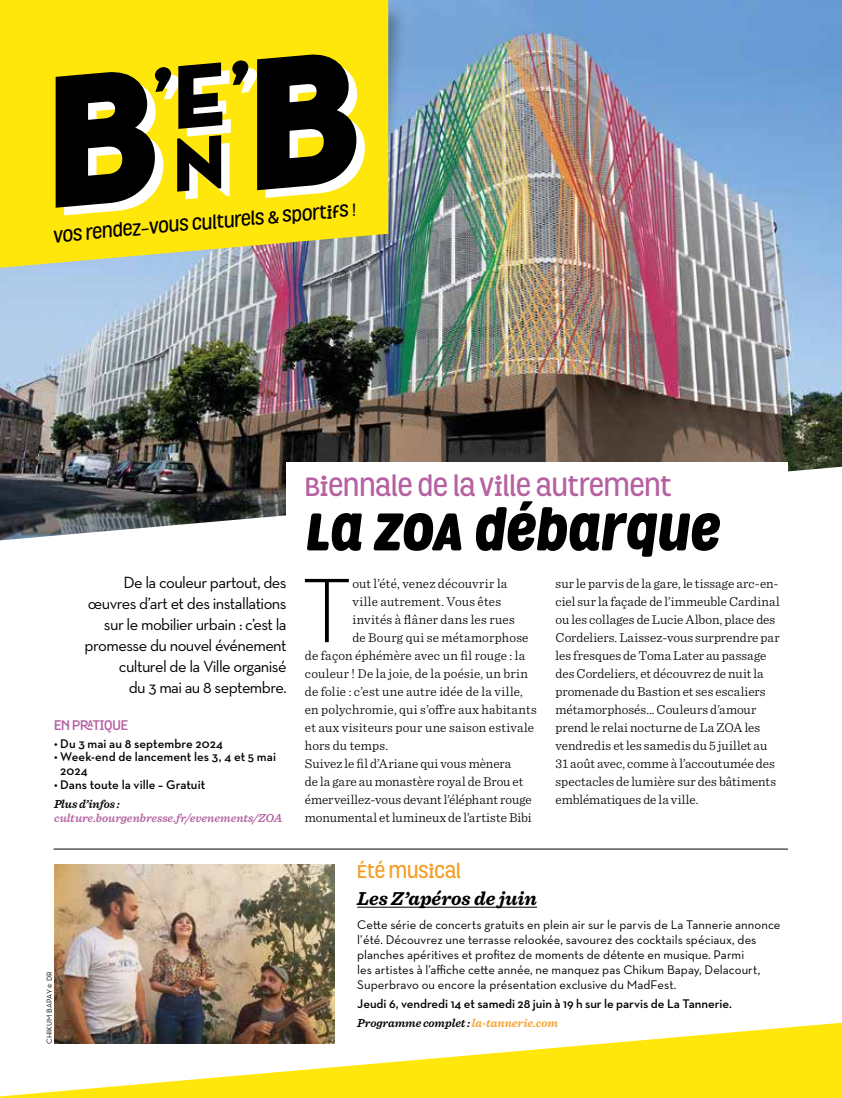
<style>
.page{position:relative;width:842px;height:1098px;background:#fff}
.page>*{position:absolute;margin:0;border:0;box-sizing:border-box;transform-origin:0 0}
.t1{font:300 92.85px "Neutraface Text";color:#000}
.t2{font:italic 900 51px "Grota Rounded";letter-spacing:.02em;color:#000}
.t3{font:700 25.5px "Grota Rounded";color:#b561a2}
.t4{font:italic 700 19.5px "Sentinel";color:#000}
.t5{font:700 18px "Grota Rounded";color:#f59e24}
.t6{font:700 16.8px "Grota Rounded";color:#000}
.t7{font:16.5px/21px "Neutraface Text";letter-spacing:-.035em;color:#000;text-align:right}
.t8{font:300 13.5px/18px "Sentinel";letter-spacing:.005em;color:#000}
.t9{font:700 13.5px "Grota Rounded";letter-spacing:-.01em;color:#b561a2}
.t10{font:12.75px/15px "Neutraface Text";letter-spacing:.005em;color:#000}
.t11{font:600 12.75px/13.8px "Neutraface Text";color:#000}
.t12{font:italic 600 12px "Sentinel";letter-spacing:-.005em;color:#000}
.t13{font:italic 600 12px "Sentinel";letter-spacing:-.005em;color:#b561a2}
.t14{font:7.5px "Neutraface Text";letter-spacing:.02em;color:#000}
.s1{color:#f59e24}
</style>
<div class="page">
<img style="left:0;top:0;width:842px;height:540px">
<hr style="left:54px;top:848px;width:734px;height:1px;background:#000">
<div style="left:287px;top:462px;width:501px;height:130px;background:#fff"></div>
<hr style="left:357px;top:906px;width:180px;height:1px;background:#000">
<img style="left:54px;top:864px;width:281px;height:158px">
<div style="left:291px;top:0;width:119px;height:165px;background:#000;opacity:.33"></div>
<svg style="left:0;top:0;width:388px;height:268px;background:#e9d730"></svg>
<svg style="left:52px;top:0;width:336px;height:219px;background:#a99c1e"></svg>
<svg style="left:0;top:1022px;width:842px;height:75px"></svg>
<p class="t6" style="left:52px;top:223px;width:305px;rotate:-5deg">VOS RENDEZ-VOUS CULTURELS &amp; SPORTIFS !</p>
<p class="t7" style="left:85px;top:571px;width:203px">De la couleur partout, des œuvres d’art et des installations sur le mobilier urbain : c’est la promesse du nouvel événement culturel de la Ville organisé<br>du 3 mai au 8 septembre.</p>
<p class="t9" style="left:54px;top:714px;width:76px">EN PRATIQUE</p>
<p class="t11" style="left:54px;top:736px;width:171px">• Du 3 mai au 8 septembre 2024</p>
<p class="t11" style="left:60px;top:749px;width:217px;text-indent:-6px">• Week-end de lancement les 3, 4 et 5 mai<br>2024</p>
<p class="t11" style="left:54px;top:777px;width:153px">• Dans toute la ville – Gratuit</p>
<p class="t12" style="left:54px;top:794px;width:67px">Plus d’infos :</p>
<p class="t13" style="left:54px;top:808px;width:230px">culture.bourgenbresse.fr/evenements/ZOA</p>
<p class="t14" style="left:45px;top:1043px;width:74px;rotate:-90deg">CHIKUM BAPAY © DR</p>
<h3 class="t3" style="left:305px;top:467px;width:369px">BIENNALE DE LA VILLE AUTREMENT</h3>
<h2 class="t2" style="left:305px;top:491px;width:415px">LA ZOA DÉBARQUE</h2>
<h1 class="t1" style="left:302px;top:551px;width:52px">T</h1>
<p class="t8" style="left:352px;top:573px;width:157px">out l’été, venez découvrir la</p>
<p class="t8" style="left:352px;top:591px;width:150px">ville autrement. Vous êtes</p>
<p class="t8" style="left:352px;top:609px;width:164px">invités à flâner dans les rues</p>
<p class="t8" style="left:352px;top:627px;width:178px">de Bourg qui se métamorphose</p>
<p class="t8" style="left:305px;top:645px;width:222px">de façon éphémère avec un fil rouge : la</p>
<p class="t8" style="left:305px;top:663px;width:225px">couleur ! De la joie, de la poésie, un brin</p>
<p class="t8" style="left:305px;top:681px;width:220px">de folie : c’est une autre idée de la ville,</p>
<p class="t8" style="left:305px;top:699px;width:233px">en polychromie, qui s’offre aux habitants</p>
<p class="t8" style="left:305px;top:717px;width:231px">et aux visiteurs pour une saison estivale</p>
<p class="t8" style="left:305px;top:735px;width:85px">hors du temps.</p>
<p class="t8" style="left:305px;top:753px;width:208px">Suivez le fil d’Ariane qui vous mènera</p>
<p class="t8" style="left:305px;top:771px;width:220px">de la gare au monastère royal de Brou et</p>
<p class="t8" style="left:305px;top:789px;width:228px">émerveillez-vous devant l’éléphant rouge</p>
<p class="t8" style="left:305px;top:807px;width:228px">monumental et lumineux de l’artiste Bibi</p>
<p class="t8" style="left:556px;top:573px;width:226px">sur le parvis de la gare, le tissage arc-en&shy;ciel sur la façade de l’immeuble Cardinal ou les collages de Lucie Albon, place des Cordeliers. Laissez-vous surprendre par les fresques de Toma Later au passage des Cordeliers, et découvrez de nuit la promenade du Bastion et ses escaliers métamorphosés… Couleurs d’amour prend le relai nocturne de La ZOA les vendredis et les samedis du 5 juillet au 31 août avec, comme à l’accoutumée des spectacles de lumière sur des bâtiments emblématiques de la ville.</p>
<h3 class="t5" style="left:357px;top:857px;width:105px">ÉTÉ MUSICAL</h3>
<h3 class="t4" style="left:357px;top:883px;width:181px">Les Z’apéros de juin</h3>
<p class="t10" style="left:357px;top:916px;width:425px">Cette série de concerts gratuits en plein air sur le parvis de La Tannerie annonce l’été. Découvrez une terrasse relookée, savourez des cocktails spéciaux, des planches apéritives et profitez de moments de détente en musique. Parmi<br>les artistes à l’affiche cette année, ne manquez pas Chikum Bapay, Delacourt, Superbravo ou encore la présentation exclusive du MadFest.</p>
<p class="t11" style="left:357px;top:996px;width:376px">Jeudi 6, vendredi 14 et samedi 28 juin à 19 h sur le parvis de La Tannerie.</p>
<p class="t12" style="left:357px;top:1012px;width:202px">Programme complet : <span class="s1">la-tannerie.com</span></p>
<p class="t14" style="left:818px;top:457px;width:11px;rotate:-90deg">DR</p>
</div>
